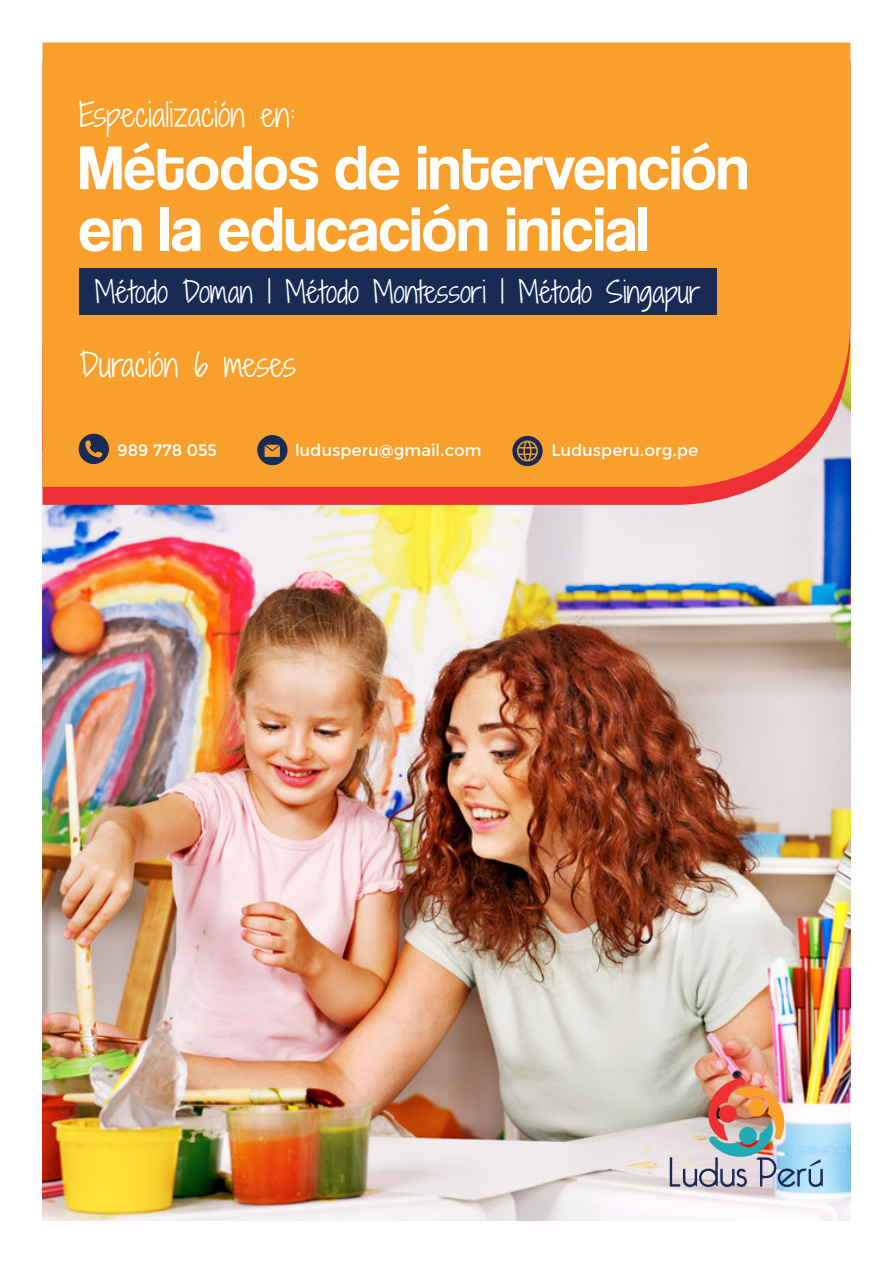
<style>
.page{position:relative;width:893px;height:1263px;background:#fff}
.page>*{position:absolute;margin:0;border:0;box-sizing:border-box;transform-origin:0 0}
.t1{font:64.5px/61.5px "Coolvetica Rg";color:#fff}
.t2{font:300 31.5px "Shadows Into";color:#fff}
.t3{font:300 28.5px "Shadows Into";color:#fff}
.t4{font:16.5px "Montserrat";color:#fff}
</style>
<div class="page">
<img style="left:43px;top:505px;width:807px;height:715px">
<svg style="left:43px;top:487px;width:807px;height:18px;fill:#ee3034"></svg>
<div style="left:43px;top:43px;width:807px;height:444px;background:#f8a02b"></div>
<img style="left:670px;top:1078px;width:153px;height:110px">
<div style="left:79px;top:268px;width:638px;height:47px;background:#192b54"></div>
<svg style="left:79px;top:434px;width:30px;height:30px"></svg>
<svg style="left:257px;top:435px;width:30px;height:30px"></svg>
<svg style="left:512px;top:436px;width:31px;height:30px"></svg>
<p class="t2" style="left:79px;top:92px;width:218px">Especialización en:</p>
<p class="t1" style="left:79px;top:136px;width:672px">Métodos de intervención en la educación inicial</p>
<p class="t3" style="left:95px;top:272px;width:607px">Método Doman | Método Montessori | Método Singapur</p>
<p class="t2" style="left:79px;top:342px;width:218px">Duración 6 meses</p>
<p class="t4" style="left:118px;top:441px;width:101px">989 778 055</p>
<p class="t4" style="left:295px;top:441px;width:188px">ludusperu@gmail.com</p>
<p class="t4" style="left:551px;top:441px;width:149px">Ludusperu.org.pe</p>
</div>
